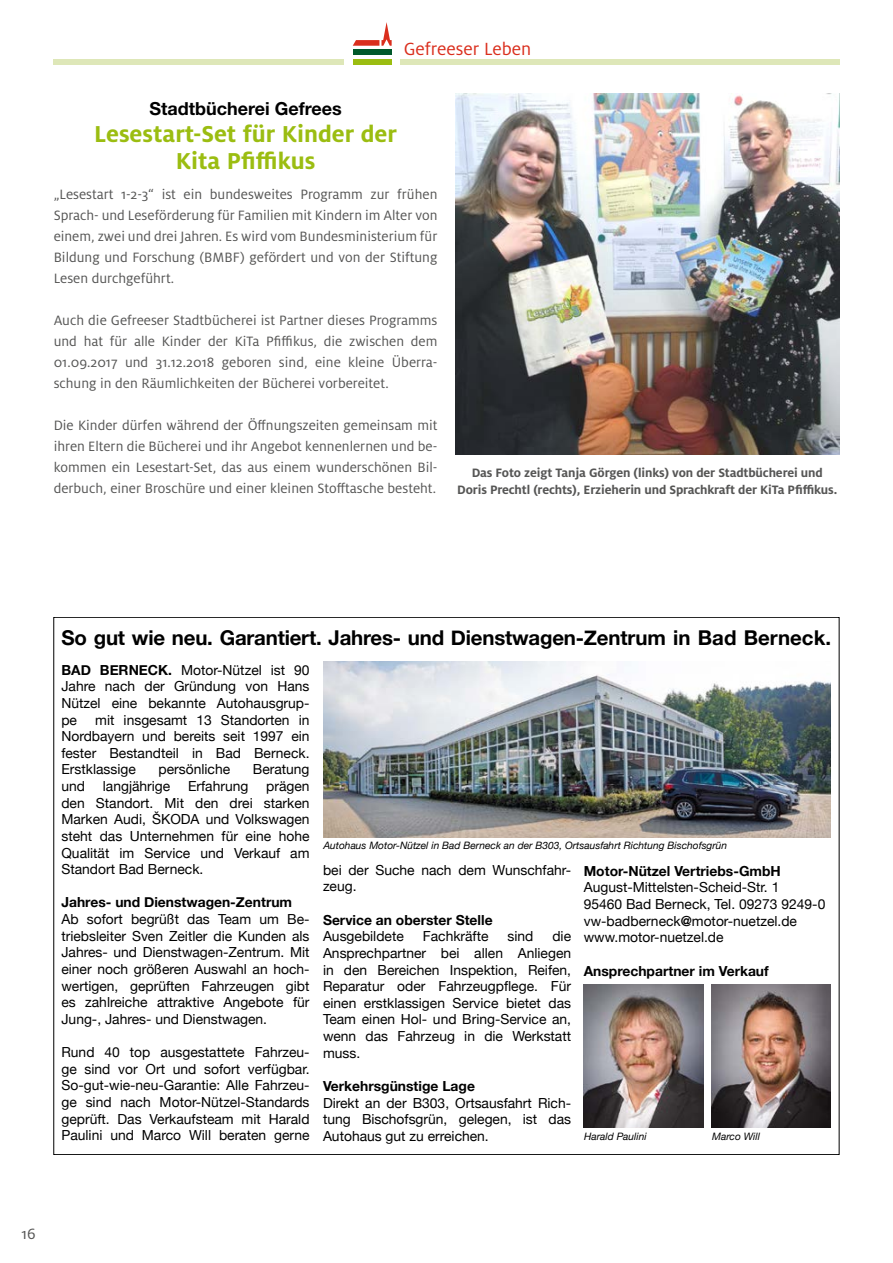
<style>
.page{position:relative;width:893px;height:1263px;background:#fff}
.page>*{position:absolute;margin:0;border:0;box-sizing:border-box;transform-origin:0 0}
.t1{font:700 25.5px/27px "Milo OT";color:#9bbd11;text-align:center}
.t2{font:700 20.4px "Helvetica Neue";letter-spacing:-.01em;color:#000}
.t3{font:19.5px "Milo OT";color:#da2e1d}
.t4{font:700 18px "Helvetica Neue LT";color:#000}
.t5{font:16.5px "Milo OT";color:#565655}
.t6{font:15px/21px "Milo OT";color:#565655;text-align:justify}
.t7{font:13.8px/16.6px "Helvetica Neue";color:#000;text-align:justify}
.t8{font:700 13.8px "Helvetica Neue";color:#000}
.t9{font:700 13.5px/16.5px "Milo OT";letter-spacing:-.01em;color:#565655;text-align:center}
.t10{font:italic 10.2px "Helvetica Neue";color:#000}
.s1{font-weight:700}
</style>
<div class="page">
<div style="left:353px;top:50px;width:39px;height:5px;background:#00592a"></div>
<div style="left:353px;top:59px;width:39px;height:6px;background:#9bbd11"></div>
<svg style="left:353px;top:22px;width:39px;height:24px"></svg>
<div style="left:400px;top:59px;width:439px;height:6px;background:#dee7b8"></div>
<div style="left:54px;top:59px;width:290px;height:6px;background:#dee7b8"></div>
<img style="left:711px;top:985px;width:120px;height:143px">
<img style="left:584px;top:985px;width:120px;height:143px">
<img style="left:323px;top:661px;width:508px;height:176px">
<img style="left:455px;top:94px;width:384px;height:361px">
<h3 class="t3" style="left:404px;top:38px;width:129px">Gefreeser Leben</h3>
<h3 class="t4" style="left:149px;top:97px;width:194px">Stadtbücherei Gefrees</h3>
<h1 class="t1" style="left:94px;top:120px;width:304px">Lesestart-Set für Kinder der<br>Kita Pfiffikus</h1>
<p class="t6" style="left:54px;top:183px;width:385px">„Lesestart 1-2-3“ ist ein bundesweites Programm zur frühen Sprach- und Leseförderung für Familien mit Kindern im Alter von einem, zwei und drei Jahren. Es wird vom Bundesministerium für Bildung und Forschung (BMBF) gefördert und von der Stiftung Lesen durchgeführt.</p>
<p class="t6" style="left:54px;top:309px;width:385px">Auch die Gefreeser Stadtbücherei ist Partner dieses Programms und hat für alle Kinder der KiTa Pfiffikus, die zwischen dem 01.09.2017 und 31.12.2018 geboren sind, eine kleine Überra&shy;schung in den Räumlichkeiten der Bücherei vorbereitet.</p>
<p class="t6" style="left:54px;top:414px;width:385px">Die Kinder dürfen während der Öffnungszeiten gemeinsam mit ihren Eltern die Bücherei und ihr Angebot kennenlernen und be&shy;kommen ein Lesestart-Set, das aus einem wunderschönen Bil&shy;derbuch, einer Broschüre und einer kleinen Stofftasche besteht.</p>
<p class="t9" style="left:457px;top:465px;width:381px">Das Foto zeigt Tanja Görgen (links) von der Stadtbücherei und<br>Doris Prechtl (rechts), Erzieherin und Sprachkraft der KiTa Pfiffikus.</p>
<h2 class="t2" style="left:61px;top:621px;width:771px">So gut wie neu. Garantiert. Jahres- und Dienstwagen-Zentrum in Bad Berneck.</h2>
<p class="t7" style="left:61px;top:662px;width:250px"><span class="s1">BAD BERNECK.</span> Motor-Nützel ist 90<br>Jahre nach der Gründung von Hans Nützel eine bekannte Autohausgrup&shy;pe</p>
<p class="t7" style="left:61px;top:712px;width:250px;text-indent:34px">mit insgesamt 13 Standorten in Nordbayern und bereits seit 1997 ein fester Bestandteil in Bad Berneck.<br>Erstklassige</p>
<p class="t7" style="left:159px;top:762px;width:73px">persönliche</p>
<p class="t7" style="left:253px;top:762px;width:58px">Beratung</p>
<p class="t7" style="left:61px;top:779px;width:25px">und</p>
<p class="t7" style="left:103px;top:779px;width:69px">langjährige</p>
<p class="t7" style="left:188px;top:779px;width:62px">Erfahrung</p>
<p class="t7" style="left:61px;top:779px;width:250px;text-indent:205px">prägen den Standort. Mit den drei starken Marken Audi, ŠKODA und Volkswagen steht das Unternehmen für eine hohe Qualität im Service und Verkauf am Standort Bad Berneck.</p>
<p class="t8" style="left:61px;top:892px;width:232px">Jahres- und Dienstwagen-Zentrum</p>
<p class="t7" style="left:61px;top:912px;width:250px">Ab sofort begrüßt das Team um Be&shy;triebsleiter Sven Zeitler die Kunden als Jahres- und Dienstwagen-Zentrum. Mit einer noch größeren Auswahl an hoch&shy;wertigen, geprüften Fahrzeugen gibt es zahlreiche attraktive Angebote für Jung-, Jahres- und Dienstwagen.</p>
<p class="t7" style="left:61px;top:1045px;width:250px">Rund 40 top ausgestattete Fahrzeu&shy;ge sind vor Ort und sofort verfügbar.<br>So-gut-wie-neu-Garantie: Alle Fahrzeu&shy;ge sind nach Motor-Nützel-Standards geprüft. Das Verkaufsteam mit Harald Paulini und Marco Will beraten gerne</p>
<p class="t10" style="left:323px;top:838px;width:405px">Autohaus Motor-Nützel in Bad Berneck an der B303, Ortsausfahrt Richtung Bischofsgrün</p>
<p class="t7" style="left:323px;top:862px;width:250px">bei der Suche nach dem Wunschfahr&shy;zeug.</p>
<p class="t8" style="left:323px;top:909px;width:171px">Service an oberster Stelle</p>
<p class="t7" style="left:323px;top:929px;width:82px">Ausgebildete</p>
<p class="t7" style="left:423px;top:929px;width:67px">Fachkräfte</p>
<p class="t7" style="left:507px;top:929px;width:27px">sind</p>
<p class="t7" style="left:323px;top:929px;width:250px;text-indent:229px">die Ansprechpartner bei allen Anliegen in den Bereichen Inspektion, Reifen, Reparatur oder Fahrzeugpflege. Für einen erstklassigen Service bietet das Team einen Hol- und Bring-Service an, wenn das Fahrzeug in die Werkstatt muss.</p>
<p class="t8" style="left:323px;top:1075px;width:153px">Verkehrsgünstige Lage</p>
<p class="t7" style="left:323px;top:1095px;width:250px">Direkt an der B303, Ortsausfahrt Rich&shy;tung Bischofsgrün, gelegen, ist das Autohaus gut zu erreichen.</p>
<p class="t8" style="left:584px;top:860px;width:199px">Motor-Nützel Vertriebs-GmbH</p>
<p class="t7" style="left:584px;top:880px;width:243px;text-align:left">August-Mittelsten-Scheid-Str. 1<br>95460 Bad Berneck, Tel. 09273 9249-0 vw-badberneck<span class="s1">@</span>motor-nuetzel.de www.motor-nuetzel.de</p>
<p class="t8" style="left:584px;top:960px;width:187px">Ansprechpartner im Verkauf</p>
<p class="t10" style="left:584px;top:1129px;width:64px">Harald Paulini</p>
<p class="t10" style="left:712px;top:1129px;width:49px">Marco Will</p>
<p class="t5" style="left:22px;top:1225px;width:16px">16</p>
</div>
